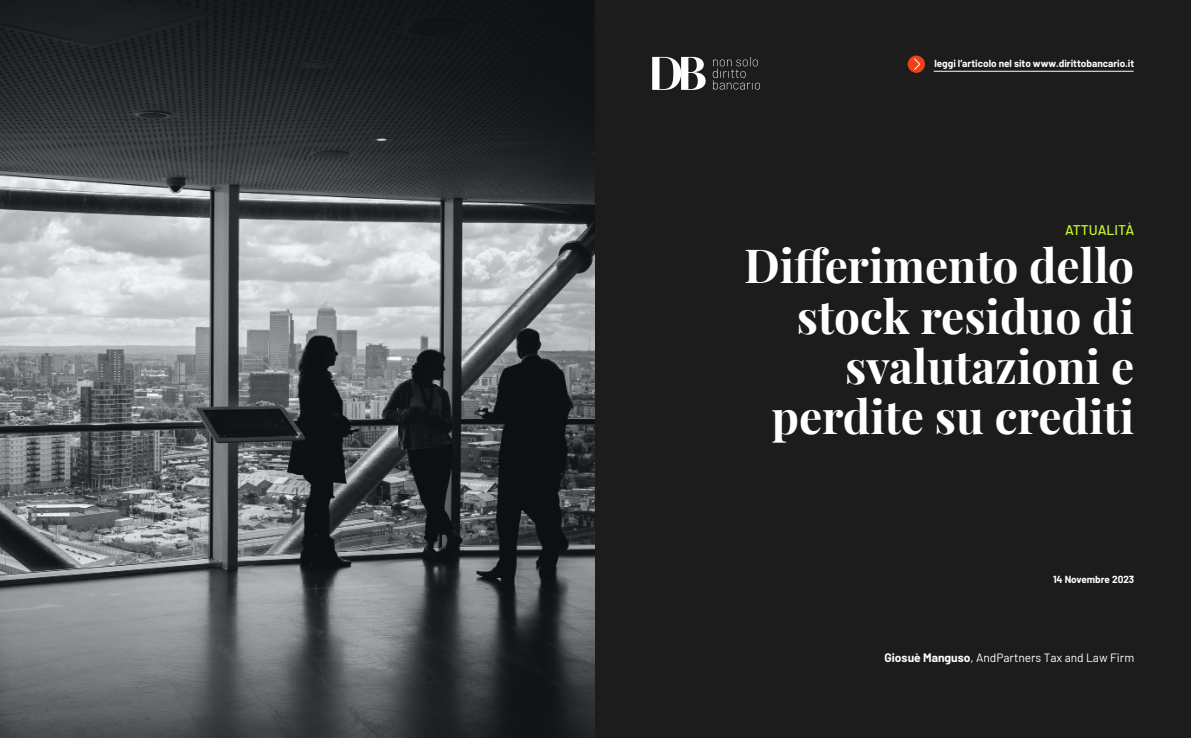
<style>
.page{position:relative;width:1191px;height:738px;background:#fff}
.page>*{position:absolute;margin:0;border:0;box-sizing:border-box;transform-origin:0 0}
.t1{font:700 46px/50px "Playfair Display";color:#fff;text-align:right}
.t2{font:500 14px "Barlow";color:#c9fa30}
.t3{font:12px "Barlow";color:#fff}
.t4{font:700 10px "Barlow";color:#fff}
.s1{font-weight:700}
</style>
<div class="page">
<img style="left:0;top:0;width:595px;height:737px">
<div style="left:595px;top:0;width:596px;height:737px;background:#1c1c1c"></div>
<hr style="left:933px;top:71px;width:200px;height:1px;background:#fff">
<svg style="left:907px;top:55px;width:18px;height:18px"></svg>
<svg style="left:913px;top:58px;width:7px;height:12px"></svg>
<svg style="left:713px;top:57px;width:47px;height:32px"></svg>
<svg style="left:652px;top:57px;width:53px;height:33px"></svg>
<p class="t4" style="left:934px;top:56px;width:201px">leggi l’articolo nel sito www.dirittobancario.it</p>
<p class="t2" style="left:1065px;top:220px;width:71px">ATTUALITÀ</p>
<p class="t1" style="left:744px;top:237px;width:392px">Differimento dello stock residuo di svalutazioni e perdite su crediti</p>
<p class="t4" style="left:1053px;top:571px;width:83px">14 Novembre 2023</p>
<p class="t3" style="left:884px;top:648px;width:251px"><span class="s1">Giosuè Manguso</span>, AndPartners Tax and Law Firm</p>
</div>
